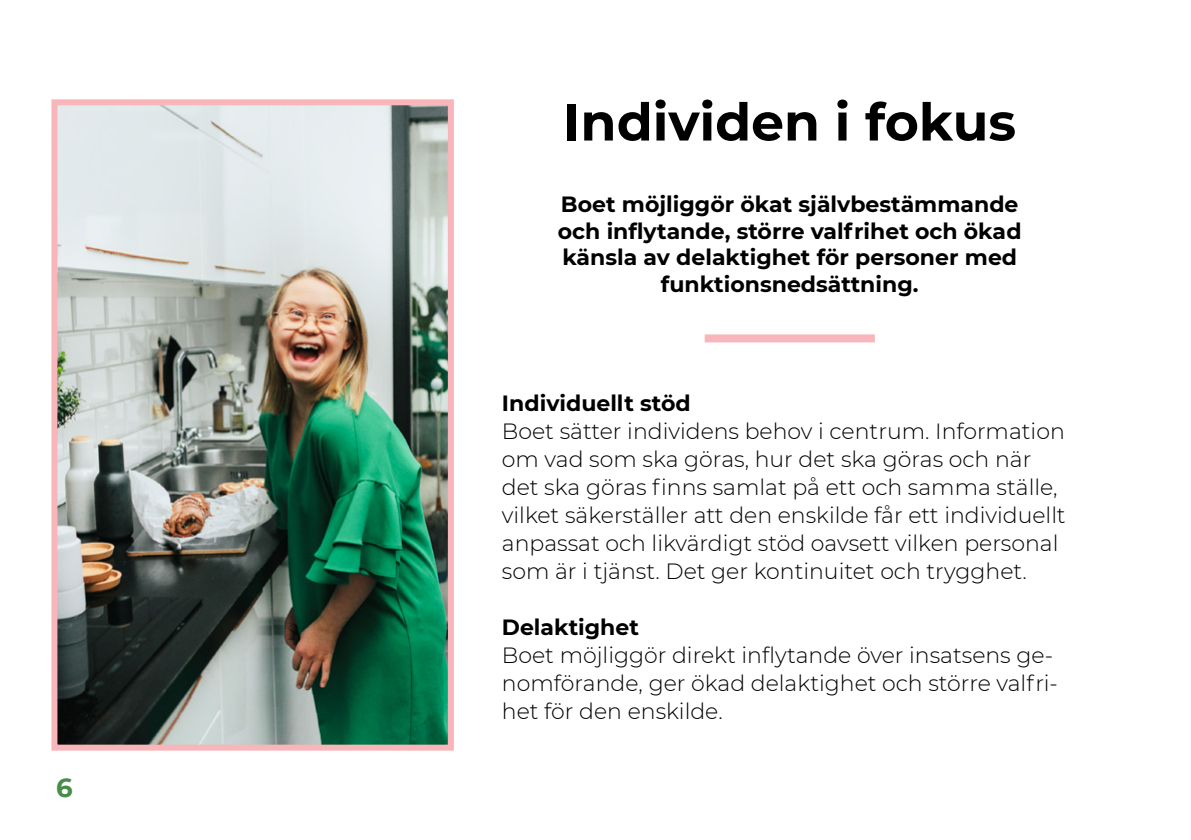
<style>
.page{position:relative;width:1191px;height:840px;background:#fff}
.page>*{position:absolute;margin:0;border:0;box-sizing:border-box;transform-origin:0 0}
.t1{font:700 52px "Montserrat";color:#000}
.t2{font:700 26px "Montserrat";color:#4a8c49}
.t3{font:300 22px/28px "Montserrat";color:#000}
.t4{font:700 22px/26.4px "Montserrat";color:#000;text-align:center}
</style>
<div class="page">
<div style="left:704px;top:334px;width:170px;height:8px;background:#f8b6ba"></div>
<img style="left:58px;top:106px;width:389px;height:637px">
<div style="left:51px;top:99px;width:403px;height:651px;border:6px solid #f8b6ba"></div>
<p class="t2" style="left:56px;top:771px;width:18px">6</p>
<h1 class="t1" style="left:563px;top:90px;width:454px">Individen i fokus</h1>
<p class="t4" style="left:558px;top:191px;width:465px">Boet möjliggör ökat självbestämmande och inflytande, större valfrihet och ökad känsla av delaktighet för personer med funktionsnedsättning.</p>
<p class="t4" style="left:502px;top:389px;width:190px">Individuellt stöd</p>
<p class="t3" style="left:502px;top:416px;width:565px">Boet sätter individens behov i centrum. Information om vad som ska göras, hur det ska göras och när det ska göras finns samlat på ett och samma ställe, vilket säkerställer att den enskilde får ett individuellt anpassat och likvärdigt stöd oavsett vilken personal som är i tjänst. Det ger kontinuitet och trygghet.</p>
<p class="t4" style="left:502px;top:613px;width:139px">Delaktighet</p>
<p class="t3" style="left:502px;top:640px;width:557px">Boet möjliggör direkt inflytande över insatsens ge&shy;nomförande, ger ökad delaktighet och större valfri&shy;het för den enskilde.</p>
</div>
